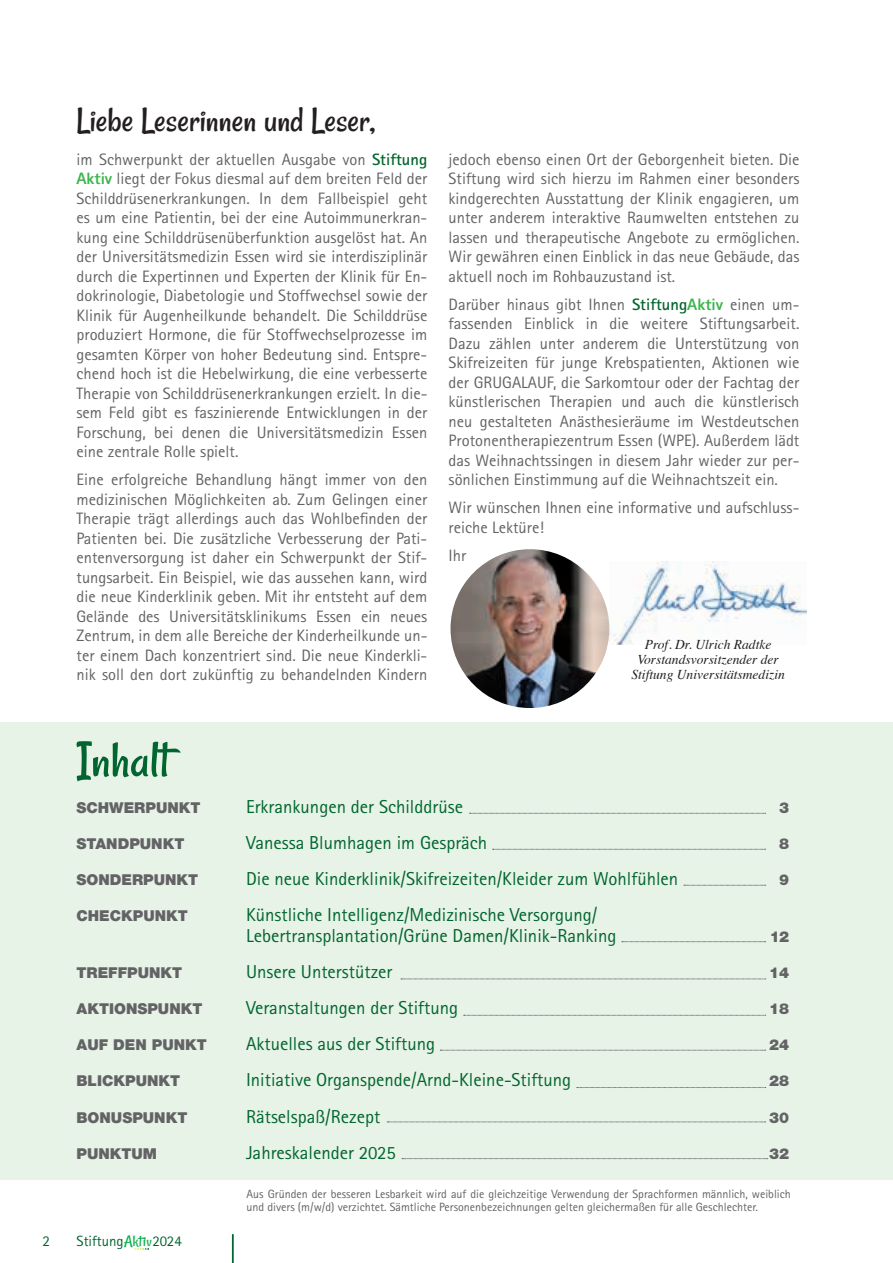
<style>
.page{position:relative;width:893px;height:1263px;background:#fff}
.page>*{position:absolute;margin:0;border:0;box-sizing:border-box;transform-origin:0 0}
.t1{font:54px "Rancho";color:#00652e}
.t2{font:36px "Rancho";color:#231f20}
.t3{font:18.75px/21px "Rotis Sans Serif Std";color:#00652e}
.t4{font:16.5px/19.5px "Rotis Sans Serif Std";color:#636366;text-align:justify}
.t5{font:900 15px "Helvetica Neue LT Pro";color:#636366}
.t6{font:15px "Rotis Sans Serif Std";color:#00652e}
.t7{font:14.85px "Rotis Sans Serif Std";color:#00652e}
.t8{font:italic 13.5px/15px "Times";color:#231f20;text-align:center}
.t9{font:12px/12.8px "Rotis Sans Serif Std";color:#636366}
.s1{font-weight:700;color:#00652e}
.s2{font-weight:800;color:#3ab54a}
.s3{font-family:"Rancho";font-size:16.2px;color:#0cae4c}
</style>
<div class="page">
<div style="left:0;top:722px;width:893px;height:457px;background:#e7f3e7"></div>
<img style="left:609px;top:561px;width:197px;height:84px">
<img style="left:450px;top:549px;width:159px;height:159px;border-radius:79px">
<svg style="left:401px;top:979px;width:365px;height:1px"></svg>
<svg style="left:464px;top:1015px;width:302px;height:1px"></svg>
<svg style="left:577px;top:1087px;width:189px;height:1px"></svg>
<svg style="left:440px;top:1050px;width:326px;height:1px"></svg>
<svg style="left:402px;top:1158px;width:366px;height:1px"></svg>
<svg style="left:387px;top:1122px;width:379px;height:1px"></svg>
<svg style="left:622px;top:941px;width:144px;height:1px"></svg>
<svg style="left:470px;top:813px;width:296px;height:1px"></svg>
<svg style="left:493px;top:849px;width:273px;height:1px"></svg>
<svg style="left:684px;top:885px;width:82px;height:1px"></svg>
<svg style="left:133px;top:1248px;width:16px;height:2px"></svg>
<svg style="left:232px;top:1234px;width:1px;height:29px"></svg>
<h2 class="t2" style="left:77px;top:99px;width:300px">Liebe Leserinnen und Leser,</h2>
<p class="t4" style="left:77px;top:149px;width:352px">im Schwerpunkt der aktuellen Ausgabe von <span class="s1">Stiftung </span><span class="s2">Aktiv</span> liegt der Fokus diesmal auf dem breiten Feld der Schilddrüsenerkrankungen. In dem Fallbeispiel geht es um eine Patientin, bei der eine Autoimmunerkran&shy;kung eine Schilddrüsenüberfunktion ausgelöst hat. An der Universitätsmedizin Essen wird sie interdisziplinär durch die Expertinnen und Experten der Klinik für En&shy;dokrinologie, Diabetologie und Stoffwechsel sowie der Klinik für Augenheilkunde behandelt. Die Schilddrüse produziert Hormone, die für Stoffwechselprozesse im gesamten Körper von hoher Bedeutung sind. Entspre&shy;chend hoch ist die Hebelwirkung, die eine verbesserte Therapie von Schilddrüsenerkrankungen erzielt. In die&shy;sem Feld gibt es faszinierende Entwicklungen in der Forschung, bei denen die Universitätsmedizin Essen eine zentrale Rolle spielt.</p>
<p class="t4" style="left:77px;top:470px;width:352px">Eine erfolgreiche Behandlung hängt immer von den medizinischen Möglichkeiten ab. Zum Gelingen einer Therapie trägt allerdings auch das Wohlbefinden der Patienten bei. Die zusätzliche Verbesserung der Pati&shy;entenversorgung ist daher ein Schwerpunkt der Stif&shy;tungsarbeit. Ein Beispiel, wie das aussehen kann, wird die neue Kinderklinik geben. Mit ihr entsteht auf dem Gelände des Universitätsklinikums Essen ein neues Zentrum, in dem alle Bereiche der Kinderheilkunde un&shy;ter einem Dach konzentriert sind. Die neue Kinderkli&shy;nik soll den dort zukünftig zu behandelnden Kindern</p>
<p class="t4" style="left:449px;top:149px;width:352px">jedoch ebenso einen Ort der Geborgenheit bieten. Die Stiftung wird sich hierzu im Rahmen einer besonders kindgerechten Ausstattung der Klinik engagieren, um unter anderem interaktive Raumwelten entstehen zu lassen und therapeutische Angebote zu ermöglichen.<br>Wir gewähren einen Einblick in das neue Gebäude, das aktuell noch im Rohbauzustand ist.</p>
<p class="t4" style="left:449px;top:294px;width:352px">Darüber hinaus gibt Ihnen <span class="s1">Stiftung</span><span class="s2">Aktiv</span> einen um&shy;fassenden Einblick in die weitere Stiftungsarbeit.<br>Dazu zählen unter anderem die Unterstützung von Skifreizeiten für junge Krebspatienten, Aktionen wie der GRUGALAUF, die Sarkomtour oder der Fachtag der künstlerischen Therapien und auch die künstlerisch neu gestalteten Anästhesieräume im Westdeutschen Protonentherapiezentrum Essen (WPE). Außerdem lädt das Weihnachtssingen in diesem Jahr wieder zur per&shy;sönlichen Einstimmung auf die Weihnachtszeit ein.</p>
<p class="t4" style="left:449px;top:498px;width:352px">Wir wünschen Ihnen eine informative und aufschluss&shy;reiche Lektüre!</p>
<p class="t4" style="left:449px;top:545px;width:19px">Ihr</p>
<p class="t8" style="left:631px;top:636px;width:155px">Prof. Dr. Ulrich Radtke<br>Vorstandsvorsitzender der<br>Stiftung Universitätsmedizin</p>
<h1 class="t1" style="left:77px;top:728px;width:95px">Inhalt</h1>
<p class="t5" style="left:77px;top:799px;width:125px">SCHWERPUNKT</p>
<p class="t3" style="left:246px;top:796px;width:218px">Erkrankungen der Schilddrüse</p>
<p class="t5" style="left:779px;top:799px;width:12px">3</p>
<p class="t5" style="left:77px;top:835px;width:109px">STANDPUNKT</p>
<p class="t3" style="left:246px;top:832px;width:243px">Vanessa Blumhagen im Gespräch</p>
<p class="t5" style="left:779px;top:835px;width:12px">8</p>
<p class="t5" style="left:77px;top:871px;width:123px">SONDERPUNKT</p>
<p class="t3" style="left:246px;top:868px;width:434px">Die neue Kinderklinik/Skifreizeiten/Kleider zum Wohlfühlen</p>
<p class="t5" style="left:779px;top:871px;width:12px">9</p>
<p class="t5" style="left:77px;top:907px;width:113px">CHECKPUNKT</p>
<p class="t3" style="left:246px;top:904px;width:372px">Künstliche Intelligenz/Medizinische Versorgung/<br>Lebertransplantation/Grüne Damen/Klinik-Ranking</p>
<p class="t5" style="left:770px;top:928px;width:21px">12</p>
<p class="t5" style="left:77px;top:964px;width:107px">TREFFPUNKT</p>
<p class="t3" style="left:246px;top:961px;width:148px">Unsere Unterstützer</p>
<p class="t5" style="left:769px;top:964px;width:22px">14</p>
<p class="t5" style="left:77px;top:1000px;width:127px">AKTIONSPUNKT</p>
<p class="t3" style="left:246px;top:997px;width:214px">Veranstaltungen der Stiftung</p>
<p class="t5" style="left:769px;top:1000px;width:22px">18</p>
<p class="t5" style="left:77px;top:1036px;width:132px">AUF DEN PUNKT</p>
<p class="t3" style="left:246px;top:1033px;width:191px">Aktuelles aus der Stiftung</p>
<p class="t5" style="left:769px;top:1036px;width:22px">24</p>
<p class="t5" style="left:77px;top:1072px;width:105px">BLICKPUNKT</p>
<p class="t3" style="left:246px;top:1069px;width:327px">Initiative Organspende/Arnd-Kleine-Stiftung</p>
<p class="t5" style="left:769px;top:1072px;width:22px">28</p>
<p class="t5" style="left:77px;top:1108px;width:112px">BONUSPUNKT</p>
<p class="t3" style="left:246px;top:1105px;width:136px">Rätselspaß/Rezept</p>
<p class="t5" style="left:769px;top:1108px;width:22px">30</p>
<p class="t5" style="left:77px;top:1144px;width:82px">PUNKTUM</p>
<p class="t3" style="left:246px;top:1141px;width:151px">Jahreskalender 2025</p>
<p class="t5" style="left:769px;top:1144px;width:22px">32</p>
<p class="t6" style="left:43px;top:1231px;width:9px">2</p>
<p class="t7" style="left:77px;top:1232px;width:107px">Stiftung<span class="s3">Aktiv</span>2024</p>
<p class="t9" style="left:247px;top:1188px;width:546px">Aus Gründen der besseren Lesbarkeit wird auf die gleichzeitige Verwendung der Sprachformen männlich, weiblich und divers (m/w/d) verzichtet. Sämtliche Personenbezeichnungen gelten gleichermaßen für alle Geschlechter.</p>
</div>
